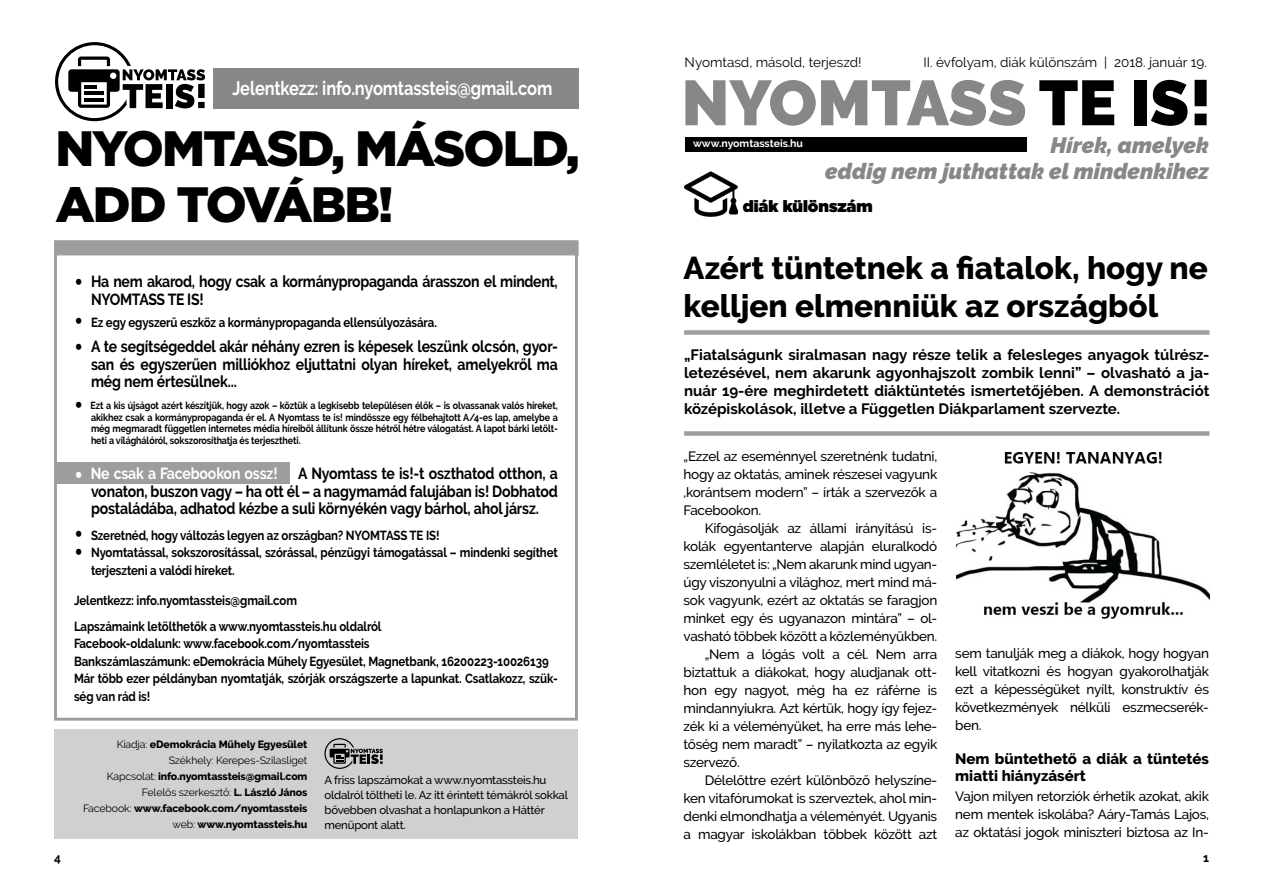
<style>
.page{position:relative;width:1263px;height:893px;background:#fff}
.page>*{position:absolute;margin:0;border:0;box-sizing:border-box;transform-origin:0 0}
.t1{font:900 63.45px "Raleway";color:#878787}
.t2{font:900 49.65px/56.4px "Gotham";letter-spacing:-.04em;color:#000}
.t3{font:800 31.5px/37.8px "Raleway";color:#000}
.t4{font:italic 900 22.2px/26.5px "Raleway";color:#878787;text-align:right}
.t5{font:700 19.35px "Raleway";letter-spacing:-.01em;color:#fff;scale:.85 1}
.t6{font:900 16.35px "Gotham";color:#000}
.t7{font:700 16.05px/17.5px "Raleway";letter-spacing:-.02em;color:#000;text-align:justify;scale:.87 1}
.t8{font:700 16.05px "Raleway";letter-spacing:-.01em;color:#fff;scale:.87 1}
.t9{font:700 15px/18px "Raleway";color:#000;text-align:justify}
.t10{font:800 15px/16.5px "Raleway";color:#000}
.t11{font:500 13.5px/18px "Raleway";letter-spacing:-.02em;color:#000;text-align:justify}
.t12{font:13.5px "Raleway";color:#000}
.t13{font:700 13.2px/17.5px "Raleway";letter-spacing:-.01em;color:#000;scale:.87 1}
.t14{font:700 12px "Raleway";color:#000}
.t15{font:500 11.4px/15px "Raleway";letter-spacing:-.02em;color:#000}
.t16{font:800 10.5px/16px "Raleway";letter-spacing:-.01em;color:#000;text-align:right}
.t17{font:700 10.5px "Raleway";color:#fff}
.t18{font:700 10.2px/11.7px "Raleway";letter-spacing:-.01em;color:#000;text-align:justify;scale:.87 1}
.s1{font-size:29.25px}
.s2{font-weight:400}
.s3{color:#000}
</style>
<div class="page">
<div style="left:56px;top:463px;width:234px;height:21px;background:#9d9d9c"></div>
<div style="left:684px;top:330px;width:525px;height:5px;background:#9d9d9c"></div>
<div style="left:684px;top:431px;width:525px;height:5px;background:#9d9d9c"></div>
<div style="left:685px;top:137px;width:341px;height:14px;background:#000"></div>
<div style="left:54px;top:730px;width:524px;height:109px;background:#d0d0d0"></div>
<svg style="left:324px;top:738px;width:59px;height:31px"></svg>
<img style="left:685px;top:171px;width:52px;height:46px">
<img style="left:957px;top:452px;width:252px;height:167px">
<div style="left:54px;top:240px;width:524px;height:481px;border:3px solid #9d9d9c"></div>
<div style="left:54px;top:240px;width:525px;height:15px;background:#9d9d9c"></div>
<svg style="left:55px;top:42px;width:150px;height:79px"></svg>
<div style="left:213px;top:68px;width:365px;height:41px;background:#878787"></div>
<h3 class="t5" style="left:233px;top:77px;width:378px">Jelentkezz: info.nyomtassteis@gmail.com</h3>
<h2 class="t2" style="left:55px;top:120px;width:526px">NYOMTASD, MÁSOLD,<br>ADD TOVÁBB!</h2>
<p class="t7" style="left:91px;top:273px;width:538px;text-indent:-17px"><span class="s1">•</span> Ha nem akarod, hogy csak a kormánypropaganda árasszon el mindent,<br>NYOMTASS TE IS!</p>
<p class="t13" style="left:74px;top:313px;width:419px"><span class="s1">•</span> Ez egy egyszerű eszköz a kormánypropaganda ellensúlyozására.</p>
<p class="t7" style="left:91px;top:338px;width:538px;text-indent:-17px"><span class="s1">•</span> A te segítségeddel akár néhány ezren is képesek leszünk olcsón, gyor&shy;san és egyszerűen milliókhoz eljuttatni olyan híreket, amelyekről ma még nem értesülnek...</p>
<p class="t18" style="left:91px;top:400px;width:538px;text-indent:-17px"><span class="s1">•</span> Ezt a kis újságot azért készítjük, hogy azok – köztük a legkisebb településen élők – is olvassanak valós híreket, akikhez csak a kormánypropaganda ér el. A Nyomtass te is! mindössze egy félbehajtott A/4-es lap, amelybe a még megmaradt független internetes média híreiből állítunk össze hétről hétre válogatást. A lapot bárki letölt&shy;heti a világhálóról, sokszorosíthatja és terjesztheti.</p>
<p class="t8" style="left:74px;top:464px;width:236px"><span class="s1">•</span> Ne csak a Facebookon ossz!</p>
<p class="t7" style="left:91px;top:465px;width:538px;text-indent:207px">A Nyomtass te is!-t oszthatod otthon, a vonaton, buszon vagy – ha ott él – a nagymamád falujában is! Dobhatod postaládába, adhatod kézbe a suli környékén vagy bárhol, ahol jársz.</p>
<p class="t13" style="left:74px;top:526px;width:422px"><span class="s1">•</span> Szeretnéd, hogy változás legyen az országban? NYOMTASS TE IS!</p>
<p class="t13" style="left:91px;top:544px;width:538px;text-indent:-17px"><span class="s1">•</span> Nyomtatással, sokszorosítással, szórással, pénzügyi támogatással – mindenki segíthet terjeszteni a valódi híreket.</p>
<p class="t13" style="left:74px;top:587px;width:355px;line-height:25.8px">Jelentkezz: info.nyomtassteis@gmail.com<br>Lapszámaink letölthetők a www.nyomtassteis.hu oldalról</p>
<p class="t13" style="left:74px;top:635px;width:558px">Facebook-oldalunk: www.facebook.com/nyomtassteis<br>Bankszámlaszámunk: eDemokrácia Műhely Egyesület, Magnetbank, 16200223-10026139<br>Már több ezer példányban nyomtatják, szórják országszerte a lapunkat. Csatlakozz, szük&shy;ség van rád is!</p>
<p class="t16" style="left:83px;top:736px;width:226px"><span class="s2">Kiadja:</span> eDemokrácia Műhely Egyesület <span class="s2">Székhely: Kerepes-Szilasliget<br>Kapcsolat:</span> info.nyomtassteis@gmail.com <span class="s2">Felelős szerkesztő:</span> L. László János<br><span class="s2">Facebook:</span> www.facebook.com/nyomtassteis <span class="s2">web:</span> www.nyomtassteis.hu</p>
<p class="t15" style="left:324px;top:772px;width:245px">A friss lapszámokat a www.nyomtassteis.hu oldalról töltheti le. Az itt érintett témákról sokkal bővebben olvashat a honlapunkon a Háttér menüpont alatt.</p>
<p class="t12" style="left:685px;top:54px;width:178px">Nyomtasd, másold, terjeszd!</p>
<p class="t12" style="left:923px;top:54px;width:285px">II. évfolyam, diák különszám | 2018. január 19.</p>
<h1 class="t1" style="left:681px;top:66px;width:532px">NYOMTASS <span class="s3">TE IS!</span></h1>
<p class="t17" style="left:693px;top:137px;width:111px">www.nyomtassteis.hu</p>
<h3 class="t4" style="left:825px;top:132px;width:385px">Hírek, amelyek<br>eddig nem juthattak el mindenkihez</h3>
<p class="t6" style="left:743px;top:194px;width:131px">diák különszám</p>
<h3 class="t3" style="left:684px;top:249px;width:526px">Azért tüntetnek a fiatalok, hogy ne kelljen elmenniük az országból</h3>
<p class="t9" style="left:684px;top:346px;width:527px">„Fiatalságunk siralmasan nagy része telik a felesleges anyagok túlrész&shy;letezésével, nem akarunk agyonhajszolt zombik lenni” – olvasható a ja&shy;nuár 19-ére meghirdetett diáktüntetés ismertetőjében. A demonstrációt középiskolások, illetve a Független Diákparlament szervezte.</p>
<p class="t11" style="left:684px;top:448px;width:255px">„Ezzel az eseménnyel szeretnénk tudatni, hogy az oktatás, aminek részesei vagyunk ,korántsem modern” – írták a szervezők a Facebookon.</p>
<p class="t11" style="left:705px;top:519px;width:234px">Kifogásolják az állami irányítású is-</p>
<p class="t11" style="left:684px;top:537px;width:255px">kolák egyentanterve alapján eluralkodó</p>
<p class="t11" style="left:684px;top:555px;width:255px">szemléletet is: „Nem akarunk mind ugyan-</p>
<p class="t11" style="left:684px;top:573px;width:255px">úgy viszonyulni a világhoz, mert mind má-</p>
<p class="t11" style="left:684px;top:591px;width:255px">sok vagyunk, ezért az oktatás se faragjon</p>
<p class="t11" style="left:684px;top:609px;width:255px">minket egy és ugyanazon mintára” – ol-</p>
<p class="t11" style="left:684px;top:627px;width:255px">vasható többek között a közleményükben.</p>
<p class="t11" style="left:705px;top:645px;width:234px">„Nem a lógás volt a cél. Nem arra</p>
<p class="t11" style="left:684px;top:663px;width:255px">biztattuk a diákokat, hogy aludjanak ott-</p>
<p class="t11" style="left:684px;top:681px;width:255px">hon egy nagyot, még ha ez ráférne is</p>
<p class="t11" style="left:684px;top:699px;width:255px">mindannyiukra. Azt kértük, hogy így fejez-</p>
<p class="t11" style="left:684px;top:717px;width:255px">zék ki a véleményüket, ha erre más lehe-</p>
<p class="t11" style="left:684px;top:735px;width:255px">tőség nem maradt” – nyilatkozta az egyik</p>
<p class="t11" style="left:684px;top:753px;width:58px">szervező.</p>
<p class="t11" style="left:705px;top:771px;width:234px">Délelőttre ezért különböző helyszíne-</p>
<p class="t11" style="left:684px;top:789px;width:255px">ken vitafórumokat is szerveztek, ahol min-</p>
<p class="t11" style="left:684px;top:807px;width:255px">denki elmondhatja a véleményét. Ugyanis</p>
<p class="t11" style="left:684px;top:825px;width:255px">a magyar iskolákban többek között azt</p>
<p class="t11" style="left:955px;top:644px;width:255px">sem tanulják meg a diákok, hogy hogyan kell vitatkozni és hogyan gyakorolhatják ezt a képességüket nyílt, konstruktív és következmények nélküli eszmecserék&shy;ben.</p>
<p class="t10" style="left:955px;top:751px;width:255px">Nem büntethető a diák a tüntetés miatti hiányzásért</p>
<p class="t11" style="left:955px;top:787px;width:255px">Vajon milyen retorziók érhetik azokat, akik nem mentek iskolába? Aáry-Tamás Lajos, az oktatási jogok miniszteri biztosa az In-</p>
<p class="t14" style="left:54px;top:851px;width:8px">4</p>
<p class="t14" style="left:1203px;top:851px;width:7px">1</p>
</div>
